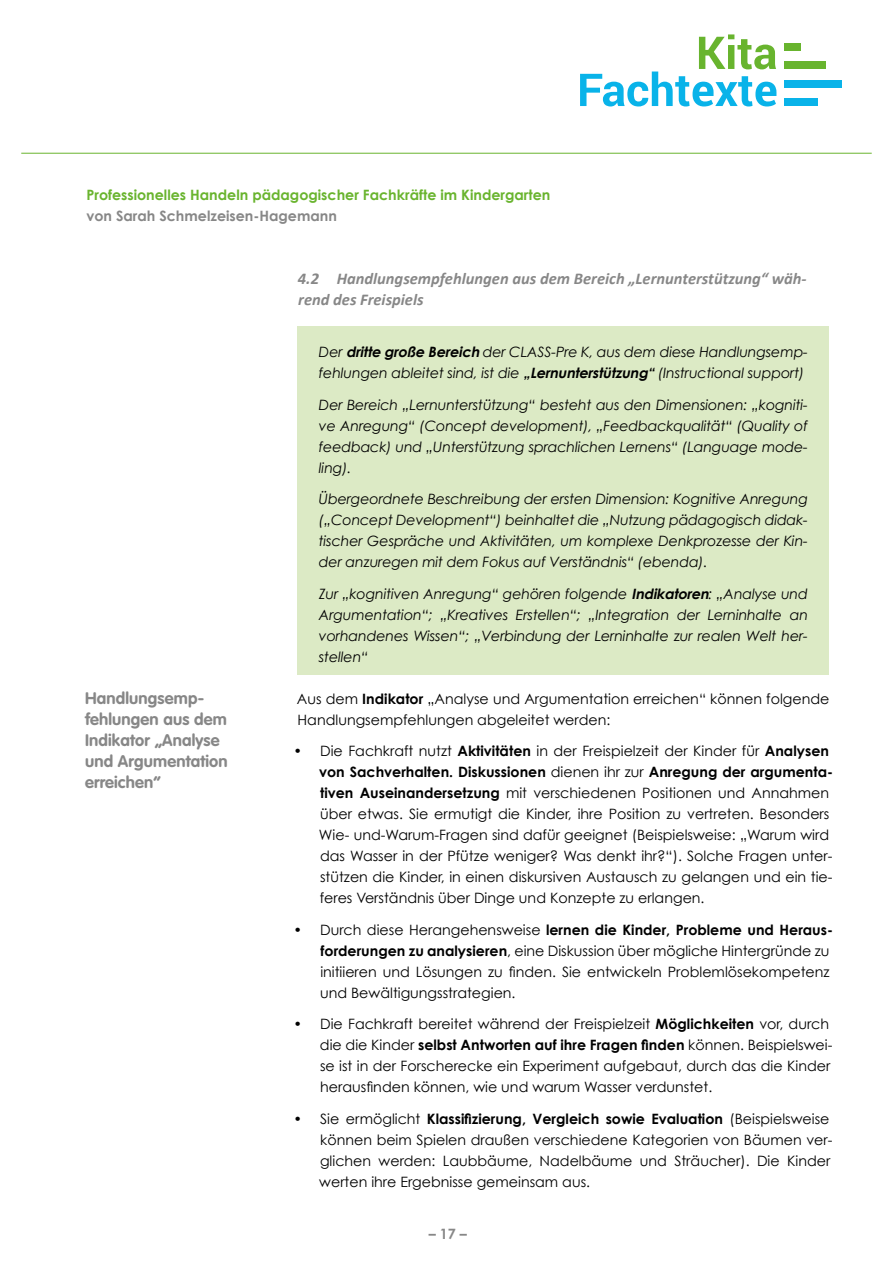
<style>
.page{position:relative;width:893px;height:1263px;background:#fff}
.page>*{position:absolute;margin:0;border:0;box-sizing:border-box;transform-origin:0 0}
.t1{font:italic 700 16.5px/21px "Calibri";color:#878787}
.t2{font:700 16.5px/21px "VAG Rounded";letter-spacing:.01em;color:#878787}
.t3{font:14.25px/21px "Century Gothic";color:#000}
.t4{font:italic 14.25px/21px "Century Gothic";letter-spacing:-.01em;color:#000;text-align:justify}
.t5{font:700 14.25px "Century Gothic";color:#69b42e}
.t6{font:700 14.25px "Century Gothic";color:#878787}
.s1{font-weight:700}
</style>
<div class="page">
<hr style="left:21px;top:153px;width:851px;height:1px;background:#69b42e">
<svg style="left:580px;top:34px;width:196px;height:72px"></svg>
<div style="left:784px;top:61px;width:42px;height:8px;background:#68b42e"></div>
<div style="left:784px;top:43px;width:17px;height:8px;background:#68b42e"></div>
<div style="left:784px;top:80px;width:58px;height:8px;background:#09b3e9"></div>
<div style="left:784px;top:98px;width:33px;height:8px;background:#09b3e9"></div>
<div style="left:298px;top:326px;width:531px;height:349px;background:#dceac5"></div>
<p class="t5" style="left:86px;top:186px;width:465px">Professionelles Handeln pädagogischer Fachkräfte im Kindergarten</p>
<p class="t6" style="left:86px;top:207px;width:252px">von Sarah Schmelzeisen-Hagemann</p>
<p class="t1" style="left:298px;top:267px;width:510px">4.2 Handlungsempfehlungen aus dem Bereich „Lernunterstützung“ wäh&shy;rend des Freispiels</p>
<p class="t2" style="left:85px;top:688px;width:144px">Handlungsemp&shy;fehlungen aus dem<br>Indikator „Analyse und Argumentation erreichen“</p>
<p class="t4" style="left:319px;top:341px;width:491px">Der <span class="s1">dritte große Bereich</span> der CLASS-Pre K, aus dem diese Handlungsemp&shy;fehlungen ableitet sind, ist die <span class="s1">„Lernunterstützung“</span> (Instructional support)</p>
<p class="t4" style="left:319px;top:394px;width:491px">Der Bereich „Lernunterstützung“ besteht aus den Dimensionen: „kogniti&shy;ve Anregung“ (Concept development), „Feedbackqualität“ (Quality of feedback) und „Unterstützung sprachlichen Lernens“ (Language mode&shy;ling).</p>
<p class="t4" style="left:319px;top:488px;width:491px">Übergeordnete Beschreibung der ersten Dimension: Kognitive Anregung („Concept Development“) beinhaltet die „Nutzung pädagogisch didak&shy;tischer Gespräche und Aktivitäten, um komplexe Denkprozesse der Kin&shy;der anzuregen mit dem Fokus auf Verständnis“ (ebenda).</p>
<p class="t4" style="left:319px;top:583px;width:491px">Zur „kognitiven Anregung“ gehören folgende <span class="s1">Indikatoren</span>: „Analyse und Argumentation“; „Kreatives Erstellen“; „Integration der Lerninhalte an vorhandenes Wissen“; „Verbindung der Lerninhalte zur realen Welt her&shy;stellen“</p>
<p class="t3" style="left:297px;top:688px;width:534px">Aus dem <span class="s1">Indikator</span> „Analyse und Argumentation erreichen“ können folgende<br>Handlungsempfehlungen abgeleitet werden:</p>
<p class="t3" style="left:319px;top:740px;width:516px;text-indent:-25px">• Die Fachkraft nutzt <span class="s1">Aktivitäten</span> in der Freispielzeit der Kinder für <span class="s1">Analysen von Sachverhalten. Diskussionen</span> dienen ihr zur <span class="s1">Anregung der argumenta&shy;tiven Auseinandersetzung</span> mit verschiedenen Positionen und Annahmen über etwas. Sie ermutigt die Kinder, ihre Position zu vertreten. Besonders Wie- und-Warum-Fragen sind dafür geeignet (Beispielsweise: „Warum wird das Wasser in der Pfütze weniger? Was denkt ihr?“). Solche Fragen unter&shy;stützen die Kinder, in einen diskursiven Austausch zu gelangen und ein tie&shy;feres Verständnis über Dinge und Konzepte zu erlangen.</p>
<p class="t3" style="left:320px;top:919px;width:514px;text-indent:-26px">• Durch diese Herangehensweise <span class="s1">lernen die Kinder, Probleme und Heraus&shy;forderungen zu analysieren</span>, eine Diskussion über mögliche Hintergründe zu initiieren und Lösungen zu finden. Sie entwickeln Problemlösekompetenz und Bewältigungsstrategien.</p>
<p class="t3" style="left:320px;top:1013px;width:514px;text-indent:-26px">• Die Fachkraft bereitet während der Freispielzeit <span class="s1">Möglichkeiten</span> vor, durch die die Kinder <span class="s1">selbst Antworten auf ihre Fragen finden</span> können. Beispielswei&shy;se ist in der Forscherecke ein Experiment aufgebaut, durch das die Kinder herausfinden können, wie und warum Wasser verdunstet.</p>
<p class="t3" style="left:319px;top:1108px;width:515px;text-indent:-26px">• Sie ermöglicht <span class="s1">Klassifizierung, Vergleich sowie Evaluation</span> (Beispielsweise können beim Spielen draußen verschiedene Kategorien von Bäumen ver&shy;glichen werden: Laubbäume, Nadelbäume und Sträucher). Die Kinder werten ihre Ergebnisse gemeinsam aus.</p>
<p class="t6" style="left:429px;top:1225px;width:40px">– 17 –</p>
</div>
